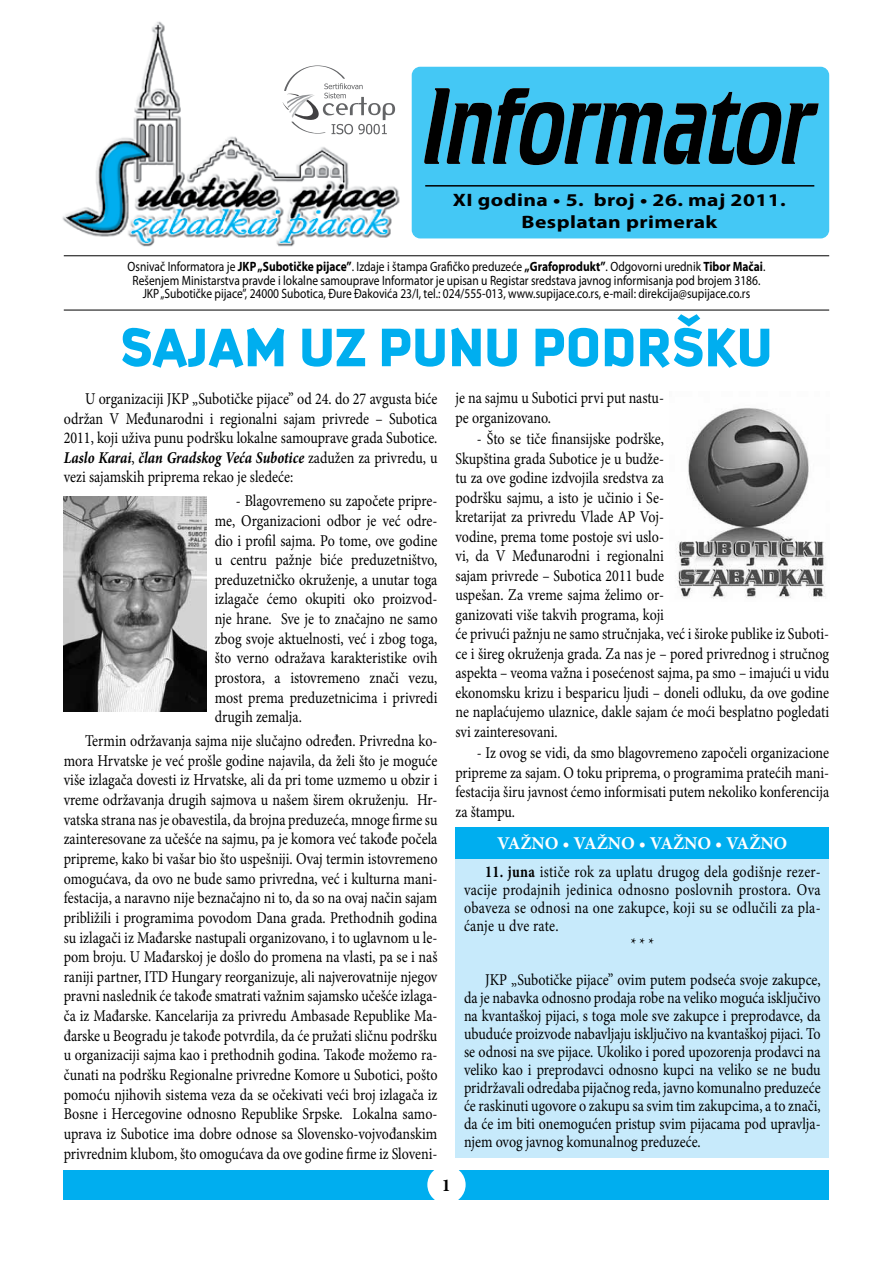
<style>
.page{position:relative;width:893px;height:1263px;background:#fff}
.page>*{position:absolute;margin:0;border:0;box-sizing:border-box;transform-origin:0 0}
.t1{font:900 58.5px "Kautiva Pro";color:#00aeef}
.t2{font:700 18px/21.6px "Myriad Pro";letter-spacing:.02em;color:#000;text-align:center;scale:1.2 1}
.t3{font:700 18px "Minion Pro";letter-spacing:-.005em;color:#fff}
.t4{font:700 18px "Minion Pro";color:#000}
.t5{font:16.5px/19.6px "Minion Pro";color:#000;text-align:justify;scale:.85 1}
.t6{font:16.5px "Minion Pro";letter-spacing:.02em;color:#000;scale:.85 1}
.t7{font:13.5px/13.5px "Myriad Pro";color:#000;text-align:center;scale:.85 1}
.s1{font-weight:700}
.s2{font-weight:700;font-style:italic}
</style>
<div class="page">
<div style="left:64px;top:1170px;width:765px;height:29px;background:#00aeef"></div>
<div style="left:427px;top:1165px;width:39px;height:39px;background:#fff;border-radius:50%"></div>
<img style="left:64px;top:496px;width:142px;height:216px">
<img style="left:676px;top:408px;width:150px;height:191px">
<div style="left:455px;top:857px;width:374px;height:301px;background:#c7eafb"></div>
<div style="left:455px;top:827px;width:374px;height:31px;background:#00aeef"></div>
<div style="left:412px;top:67px;width:417px;height:171px;background:#44c8f5"></div>
<img style="left:62px;top:21px;width:338px;height:226px">
<svg style="left:424px;top:88px;width:395px;height:77px;background:#276c84"></svg>
<hr style="left:64px;top:255px;width:765px;height:1px;background:#000">
<hr style="left:64px;top:310px;width:765px;height:1px;background:#000">
<hr style="left:425px;top:185px;width:389px;height:2px;background:#000">
<svg style="left:283px;top:66px;width:112px;height:68px"></svg>
<p class="t2" style="left:453px;top:189px;width:279px">XI godina • 5. broj • 26. maj 2011.<br>Besplatan primerak</p>
<p class="t7" style="left:128px;top:259px;width:752px">Osnivač Informatora je <span class="s1">JKP „Subotičke pijace”</span>. Izdaje i štampa Grafičko preduzeće <span class="s1">„Grafoprodukt”</span>. Odgovorni urednik <span class="s1">Tibor Mačai</span>.<br>Rešenjem Ministarstva pravde i lokalne samouprave Informator je upisan u Registar sredstava javnog informisanja pod brojem 3186.<br>JKP „Subotičke pijace”, 24000 Subotica, Ðure Ðakovića 23/I, tel.: 024/555-013, www.supijace.co.rs, e-mail: direkcija@supijace.co.rs</p>
<h1 class="t1" style="left:120px;top:314px;width:654px">SAJAM UZ PUNU PODRŠKU</h1>
<p class="t5" style="left:64px;top:389px;width:441px;text-indent:21px">U organizaciji JKP „Subotičke pijace” od 24. do 27 avgusta biće održan V Međunarodni i regionalni sajam privrede – Subotica 2011, koji uživa punu podršku lokalne samouprave grada Subotice.<br><span class="s2">Laslo Karai</span>, <span class="s2">član Gradskog Veća Subotice</span> zadužen za privredu, u vezi sajamskih priprema rekao je sledeće:</p>
<p class="t5" style="left:215px;top:491px;width:264px;text-indent:21px">- Blagovremeno su započete pripre&shy;me, Organizacioni odbor je već odre&shy;dio i profil sajma. Po tome, ove godine u centru pažnje biće preduzetništvo, preduzetničko okruženje, a unutar toga izlagače ćemo okupiti oko proizvod&shy;nje hrane. Sve je to značajno ne samo zbog svoje aktuelnosti, već i zbog toga, što verno odražava karakteristike ovih prostora, a istovremeno znači vezu, most prema preduzetnicima i privredi drugih zemalja.</p>
<p class="t5" style="left:64px;top:731px;width:441px;text-indent:21px">Termin održavanja sajma nije slučajno određen. Privredna ko&shy;mora Hrvatske je već prošle godine najavila, da želi što je moguće više izlagača dovesti iz Hrvatske, ali da pri tome uzmemo u obzir i vreme održavanja drugih sajmova u našem širem okruženju. Hr&shy;vatska strana nas je obavestila, da brojna preduzeća, mnoge firme su zainteresovane za učešće na sajmu, pa je komora već takođe počela pripreme, kako bi vašar bio što uspešniji. Ovaj termin istovremeno omogućava, da ovo ne bude samo privredna, već i kulturna mani&shy;festacija, a naravno nije beznačajno ni to, da so na ovaj način sajam približili i programima povodom Dana grada. Prethodnih godina su izlagači iz Mađarske nastupali organizovano, i to uglavnom u le&shy;pom broju. U Mađarskoj je došlo do promena na vlasti, pa se i naš raniji partner, ITD Hungary reorganizuje, ali najverovatnije njegov pravni naslednik će takođe smatrati važnim sajamsko učešće izlaga&shy;ča iz Mađarske. Kancelarija za privredu Ambasade Republike Ma&shy;đarske u Beogradu je takođe potvrdila, da će pružati sličnu podršku u organizaciji sajma kao i prethodnih godina. Takođe možemo ra&shy;čunati na podršku Regionalne privredne Komore u Subotici, pošto pomoću njihovih sistema veza da se očekivati veći broj izlagača iz Bosne i Hercegovine odnosno Republike Srpske. Lokalna samo&shy;uprava iz Subotice ima dobre odnose sa Slovensko-vojvođanskim privrednim klubom, što omogućava da ove godine firme iz Sloveni-</p>
<p class="t5" style="left:455px;top:388px;width:247px">je na sajmu u Subotici prvi put nastu&shy;pe organizovano.</p>
<p class="t5" style="left:455px;top:429px;width:441px;text-align:left;text-indent:21px">- Što se tiče finansijske podrške,<br>Skupština grada Subotice je u budže-<br>tu za ove godine izdvojila sredstva za<br>podršku sajmu, a isto je učinio i Se-<br>kretarijat za privredu Vlade AP Voj-<br>vodine, prema tome postoje svi uslo-<br>vi, da V Međunarodni i regionalni<br>sajam privrede – Subotica 2011 bude<br>uspešan. Za vreme sajma želimo or-<br>ganizovati više takvih programa, koji<br>će privući pažnju ne samo stručnjaka, već i široke publike iz Suboti&shy;ce i šireg okruženja grada. Za nas je – pored privrednog i stručnog aspekta – veoma važna i posećenost sajma, pa smo – imajući u vidu ekonomsku krizu i besparicu ljudi – doneli odluku, da ove godine ne naplaćujemo ulaznice, dakle sajam će moći besplatno pogledati svi zainteresovani.</p>
<p class="t5" style="left:455px;top:743px;width:441px;text-indent:21px">- Iz ovog se vidi, da smo blagovremeno započeli organizacione pripreme za sajam. O toku priprema, o programima pratećih mani&shy;festacija širu javnost ćemo informisati putem nekoliko konferencija za štampu.</p>
<p class="t3" style="left:497px;top:831px;width:292px">VAŽNO • VAŽNO • VAŽNO • VAŽNO</p>
<p class="t6" style="left:485px;top:861px;width:396px"><span class="s1">11. juna</span> ističe rok za uplatu drugog dela godišnje rezer-</p>
<p class="t6" style="left:464px;top:879px;width:421px">vacije prodajnih jedinica odnosno poslovnih prostora. Ova</p>
<p class="t6" style="left:464px;top:897px;width:421px">obaveza se odnosi na one zakupce, koji su se odlučili za pla-</p>
<p class="t5" style="left:464px;top:916px;width:113px">ćanje u dve rate.</p>
<p class="t5" style="left:631px;top:934px;width:29px">* * *</p>
<p class="t5" style="left:464px;top:971px;width:421px;line-height:18px;text-indent:21px">JKP „Subotičke pijace” ovim putem podseća svoje zakupce, da je nabavka odnosno prodaja robe na veliko moguća isključivo na kvantaškoj pijaci, s toga mole sve zakupce i preprodavce, da ubuduće proizvode nabavljaju isključivo na kvantaškoj pijaci. To se odnosi na sve pijace. Ukoliko i pored upozorenja prodavci na veliko kao i preprodavci odnosno kupci na veliko se ne budu pridržavali odredaba pijačnog reda, javno komunalno preduzeće će raskinuti ugovore o zakupu sa svim tim zakupcima, a to znači, da će im biti onemogućen pristup svim pijacama pod upravlja&shy;njem ovog javnog komunalnog preduzeće.</p>
<p class="t4" style="left:442px;top:1173px;width:10px">1</p>
</div>
